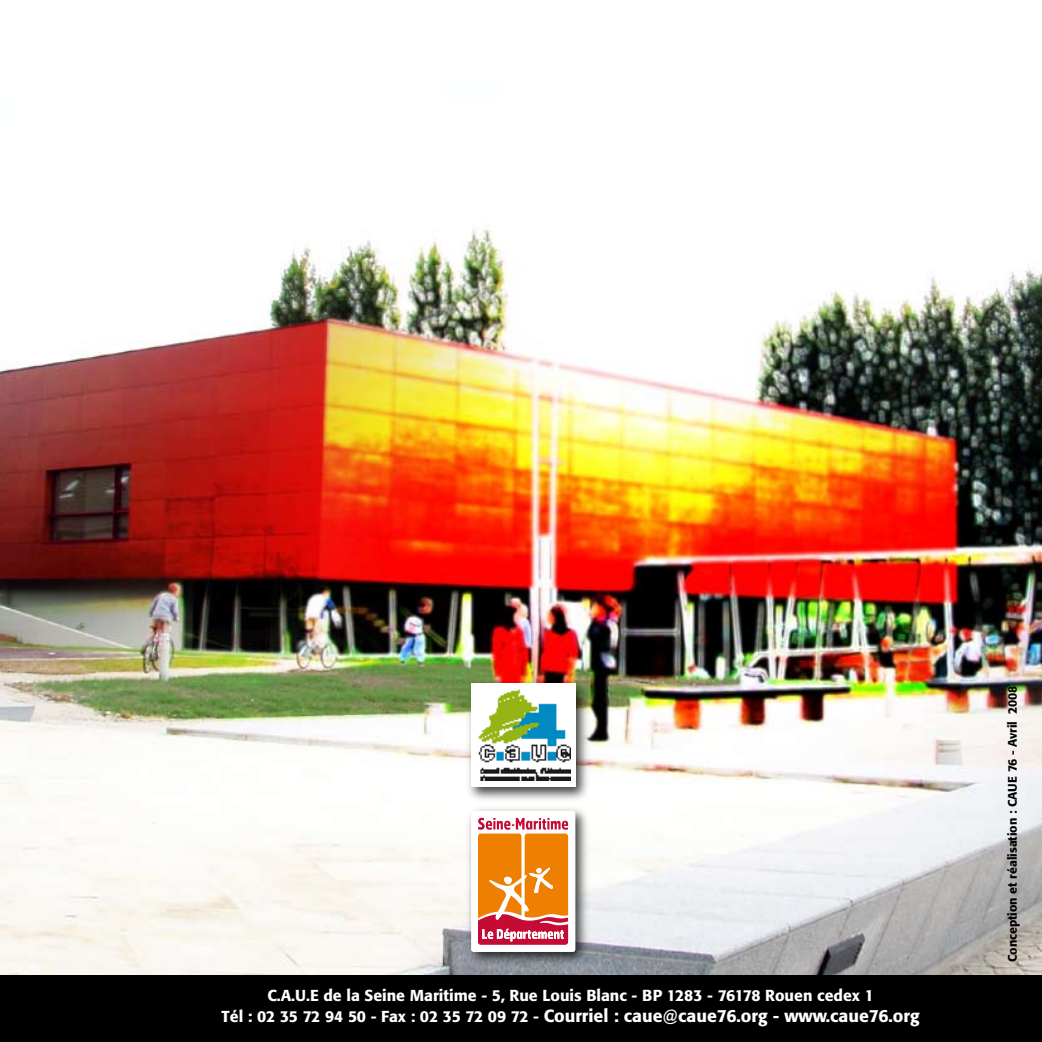
<style>
.page{position:relative;width:1042px;height:1042px;background:#fff}
.page>*{position:absolute;margin:0;border:0;box-sizing:border-box;transform-origin:0 0}
.t1{font:500 17.5px "Formata";color:#fff}
.t2{font:500 15.75px "Formata";color:#fff}
.t3{font:500 12.25px "Formata";color:#000}
.s1{font-size:15.75px}
</style>
<div class="page">
<img style="left:0;top:229px;width:1042px;height:746px">
<div style="left:0;top:975px;width:1042px;height:67px;background:#000"></div>
<div style="left:466px;top:678px;width:126px;height:124px;background:#000;opacity:.75"></div>
<div style="left:471px;top:684px;width:104px;height:103px;background:#fff"></div>
<img style="left:478px;top:689px;width:92px;height:91px">
<div style="left:466px;top:805px;width:126px;height:162px;background:#000;opacity:.75"></div>
<div style="left:471px;top:811px;width:104px;height:141px;background:#fff;border-radius:3px"></div>
<svg style="left:478px;top:818px;width:90px;height:127px"></svg>
<p class="t2" style="left:267px;top:985px;width:608px">C.A.U.E de la Seine Maritime - 5, Rue Louis Blanc - BP 1283 - 76178 Rouen cedex 1</p>
<p class="t1" style="left:222px;top:1004px;width:699px"><span class="s1">Tél : 02 35 72 94 50 - Fax : 02 35 72 09 72 -</span> Courriel : caue@caue76.org - www.caue76.org</p>
<p class="t3" style="left:1005px;top:962px;width:278px;rotate:-90deg">Conception et réalisation : CAUE 76 - Avril 2008</p>
</div>
